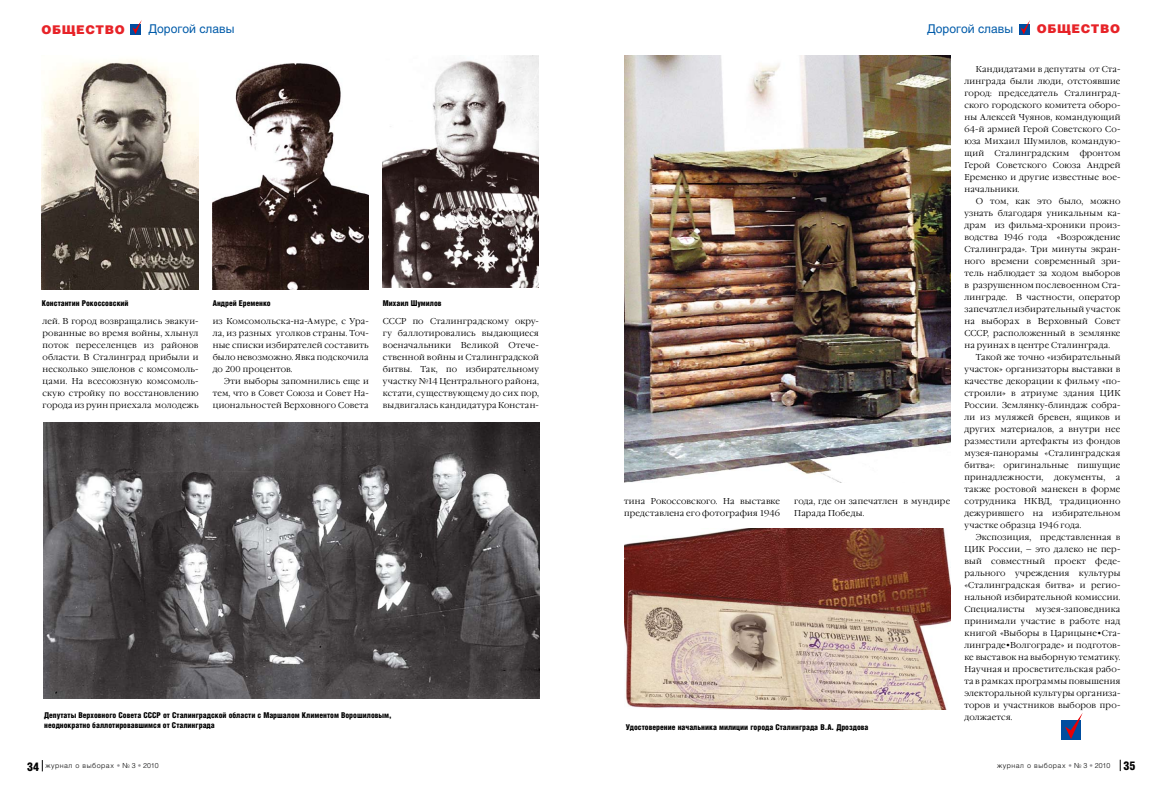
<style>
.page{position:relative;width:1163px;height:794px;background:#fff}
.page>*{position:absolute;margin:0;border:0;box-sizing:border-box;transform-origin:0 0}
.t1{font:12px "Helios";color:#005ba9}
.t2{font:900 12px "Helios";color:#e72328}
.t3{font:900 12px "Helios Cond";color:#000}
.t4{font:300 8.5px/12px "Garamond C";letter-spacing:.02em;color:#000;text-align:justify}
.t5{font:900 8px/9.6px "Helios Cond";color:#000}
.t6{font:300 7px "Helios";letter-spacing:.075em;color:#000}
.s1{font-family:"Helios Cond";font-weight:900;font-size:12px}
.s2{color:#97979b}
</style>
<div class="page">
<div style="left:130px;top:24px;width:11px;height:10px;background:#004d9f"></div>
<svg style="left:132px;top:20px;width:10px;height:14px"></svg>
<svg style="left:1119px;top:759px;width:1px;height:12px"></svg>
<div style="left:1018px;top:24px;width:11px;height:10px;background:#004d9f"></div>
<svg style="left:1020px;top:22px;width:9px;height:12px"></svg>
<img style="left:42px;top:59px;width:156px;height:230px">
<img style="left:212px;top:63px;width:157px;height:226px">
<img style="left:382px;top:56px;width:157px;height:232px">
<img style="left:43px;top:422px;width:496px;height:276px">
<div style="left:1061px;top:720px;width:19px;height:19px;background:#004d9f"></div>
<svg style="left:1065px;top:714px;width:17px;height:25px"></svg>
<img style="left:624px;top:56px;width:326px;height:426px">
<img style="left:624px;top:528px;width:326px;height:182px">
<p class="t2" style="left:42px;top:22px;width:46px">ОБЩЕСТВО</p>
<p class="t1" style="left:148px;top:22px;width:87px">Дорогой славы</p>
<p class="t5" style="left:42px;top:298px;width:88px">Константин Рокоссовский</p>
<p class="t5" style="left:213px;top:298px;width:59px">Андрей Еременко</p>
<p class="t5" style="left:383px;top:298px;width:60px">Михаил Шумилов</p>
<p class="t4" style="left:43px;top:315px;width:157px">лей. В город возвращались эвакуи&shy;рованные во время войны, хлынул поток переселенцев из районов области. В Сталинград прибыли и несколько эшелонов с комсомоль&shy;цами. На всесоюзную комсомоль&shy;скую стройку по восстановлению города из руин приехала молодежь</p>
<p class="t4" style="left:213px;top:315px;width:157px">из Комсомольска-на-Амуре, с Ура-</p>
<p class="t4" style="left:213px;top:327px;width:157px">ла, из разных уголков страны. Точ-</p>
<p class="t4" style="left:213px;top:339px;width:157px">ные списки избирателей составить</p>
<p class="t4" style="left:213px;top:351px;width:157px">было невозможно. Явка подскочила</p>
<p class="t4" style="left:213px;top:363px;width:81px">до 200 процентов.</p>
<p class="t4" style="left:224px;top:375px;width:146px">Эти выборы запомнились еще и</p>
<p class="t4" style="left:213px;top:387px;width:157px">тем, что в Совет Союза и Совет На-</p>
<p class="t4" style="left:213px;top:399px;width:157px">циональностей Верховного Совета</p>
<p class="t4" style="left:383px;top:315px;width:157px">СССР по Сталинградскому окру&shy;гу баллотировались выдающиеся военачальники Великой Отече&shy;ственной войны и Сталинградской битвы. Так, по избирательному участку №14 Центрального района, кстати, существующему до сих пор, выдвигалась кандидатура Констан-</p>
<p class="t5" style="left:44px;top:710px;width:349px">Депутаты Верховного Совета СССР от Сталинградской области с Маршалом Климентом Ворошиловым, неоднократно баллотировавшимся от Сталинграда</p>
<p class="t4" style="left:624px;top:495px;width:157px">тина Рокоссовского. На выставке представлена его фотография 1946</p>
<p class="t1" style="left:927px;top:21px;width:87px">Дорогой славы</p>
<p class="t2" style="left:1036px;top:21px;width:46px">ОБЩЕСТВО</p>
<p class="t4" style="left:794px;top:495px;width:157px">года, где он запечатлен в мундире<br>Парада Победы.</p>
<p class="t4" style="left:975px;top:63px;width:146px">Кандидатами в депутаты от Ста-</p>
<p class="t4" style="left:964px;top:75px;width:157px">линграда были люди, отстоявшие</p>
<p class="t4" style="left:964px;top:87px;width:157px">город: председатель Сталинград-</p>
<p class="t4" style="left:964px;top:99px;width:157px">ского городского комитета оборо-</p>
<p class="t4" style="left:964px;top:111px;width:157px">ны Алексей Чуянов, командующий</p>
<p class="t4" style="left:964px;top:123px;width:157px">64-й армией Герой Советского Со-</p>
<p class="t4" style="left:964px;top:135px;width:157px">юза Михаил Шумилов, командую-</p>
<p class="t4" style="left:964px;top:147px;width:157px">щий Сталинградским фронтом</p>
<p class="t4" style="left:964px;top:159px;width:157px">Герой Советского Союза Андрей</p>
<p class="t4" style="left:964px;top:171px;width:157px">Еременко и другие известные вое-</p>
<p class="t4" style="left:964px;top:183px;width:57px">начальники.</p>
<p class="t4" style="left:975px;top:195px;width:146px">О том, как это было, можно</p>
<p class="t4" style="left:964px;top:207px;width:157px">узнать благодаря уникальным ка-</p>
<p class="t4" style="left:964px;top:219px;width:157px">драм из фильма-хроники произ-</p>
<p class="t4" style="left:964px;top:231px;width:157px">водства 1946 года «Возрождение</p>
<p class="t4" style="left:964px;top:243px;width:157px">Сталинграда». Три минуты экран-</p>
<p class="t4" style="left:964px;top:255px;width:157px">ного времени современный зри-</p>
<p class="t4" style="left:964px;top:267px;width:157px">тель наблюдает за ходом выборов</p>
<p class="t4" style="left:964px;top:279px;width:157px">в разрушенном послевоенном Ста-</p>
<p class="t4" style="left:964px;top:291px;width:157px">линграде. В частности, оператор</p>
<p class="t4" style="left:964px;top:303px;width:157px">запечатлел избирательный участок</p>
<p class="t4" style="left:964px;top:315px;width:157px">на выборах в Верховный Совет</p>
<p class="t4" style="left:964px;top:327px;width:157px">СССР, расположенный в землянке</p>
<p class="t4" style="left:964px;top:339px;width:147px">на руинах в центре Сталинграда.</p>
<p class="t4" style="left:975px;top:351px;width:146px">Такой же точно «избирательный</p>
<p class="t4" style="left:964px;top:363px;width:157px">участок» организаторы выставки в</p>
<p class="t4" style="left:964px;top:375px;width:157px">качестве декорации к фильму «по-</p>
<p class="t4" style="left:964px;top:387px;width:157px">строили» в атриуме здания ЦИК</p>
<p class="t4" style="left:964px;top:399px;width:157px">России. Землянку-блиндаж собра-</p>
<p class="t4" style="left:964px;top:411px;width:157px">ли из муляжей бревен, ящиков и</p>
<p class="t4" style="left:964px;top:423px;width:157px">других материалов, а внутри нее</p>
<p class="t4" style="left:964px;top:435px;width:157px">разместили артефакты из фондов</p>
<p class="t4" style="left:964px;top:447px;width:157px">музея-панорамы «Сталинградская</p>
<p class="t4" style="left:964px;top:459px;width:157px">битва»: оригинальные пишущие</p>
<p class="t4" style="left:964px;top:471px;width:80px">принадлежности,</p>
<p class="t4" style="left:1054px;top:471px;width:52px">документы,</p>
<p class="t4" style="left:1115px;top:471px;width:6px">а</p>
<p class="t4" style="left:964px;top:483px;width:157px">также ростовой манекен в форме</p>
<p class="t4" style="left:964px;top:495px;width:157px">сотрудника НКВД, традиционно</p>
<p class="t4" style="left:964px;top:507px;width:157px">дежурившего на избирательном</p>
<p class="t4" style="left:964px;top:519px;width:118px">участке образца 1946 года.</p>
<p class="t4" style="left:975px;top:531px;width:146px">Экспозиция, представленная в</p>
<p class="t4" style="left:964px;top:543px;width:157px">ЦИК России, – это далеко не пер-</p>
<p class="t4" style="left:964px;top:555px;width:157px">вый совместный проект феде-</p>
<p class="t4" style="left:964px;top:567px;width:157px">рального учреждения культуры</p>
<p class="t4" style="left:964px;top:579px;width:157px">«Сталинградская битва» и регио-</p>
<p class="t4" style="left:964px;top:591px;width:157px">нальной избирательной комиссии.</p>
<p class="t4" style="left:964px;top:603px;width:62px">Специалисты</p>
<p class="t4" style="left:964px;top:603px;width:157px;text-indent:71px">музея-заповедника принимали участие в работе над книгой «Выборы в Царицыне•Ста&shy;линграде•Волгограде» и подготов&shy;ке выставок на выборную тематику.<br>Научная и просветительская рабо&shy;та в рамках программы повышения электоральной культуры организа&shy;торов и участников выборов про&shy;должается.</p>
<p class="t5" style="left:626px;top:722px;width:244px">Удостоверение начальника милиции города Сталинграда В.А. Дроздова</p>
<p class="t6" style="left:27px;top:762px;width:133px"><span class="s1">34</span> журнал о выборах <span class="s2">•</span> № 3 <span class="s2">•</span> 2010</p>
<p class="t3" style="left:1123px;top:759px;width:14px">35</p>
<p class="t6" style="left:996px;top:761px;width:115px">журнал о выборах <span class="s2">•</span> № 3 <span class="s2">•</span> 2010</p>
</div>
